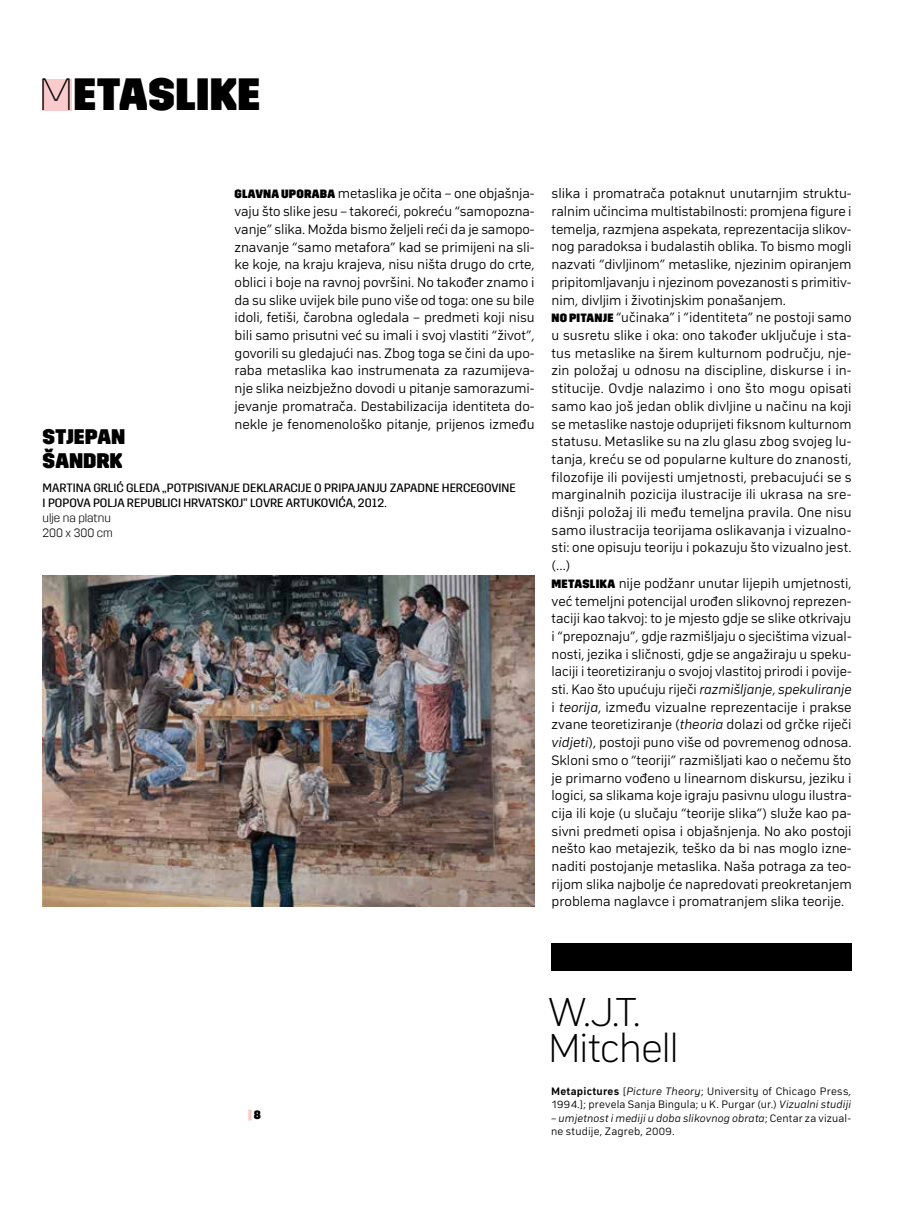
<style>
.page{position:relative;width:915px;height:1212px;background:#fff}
.page>*{position:absolute;margin:0;border:0;box-sizing:border-box;transform-origin:0 0}
.t1{font:700 45px "Trim Web Extra";letter-spacing:-.005em;color:#000}
.t2{font:200 42px/36px "Compasse";letter-spacing:-.03em;color:#000}
.t3{font:700 21px/24px "Trim Web Extra";color:#000}
.t4{font:300 14.25px/17.7px "Compasse";color:#000;text-align:justify}
.t5{font:12px/15px "Trim Web Regular";color:#000}
.t6{font:12px/15px "Trim Web Light";color:#000}
.t7{font:700 12px "Trim Web Extra";color:#facbcc;scale:1.2 1}
.t8{font:300 11.25px/13.5px "Compasse";letter-spacing:.015em;color:#000}
.s1{font-family:"Trim Web Thin";font-weight:400}
.s2{font-family:"Trim Web Extra";font-weight:700;font-size:12px}
.s3{font-style:italic}
.s4{color:#000}
.s5{font-weight:700}
</style>
<div class="page">
<img style="left:43px;top:576px;width:491px;height:330px">
<div style="left:43px;top:79px;width:29px;height:31px;background:#facbcc"></div>
<div style="left:551px;top:943px;width:299px;height:28px;background:#000"></div>
<h1 class="t1" style="left:38px;top:69px;width:224px"><span class="s1">M</span>ETASLIKE</h1>
<p class="t4" style="left:234px;top:185px;width:301px"><span class="s2">GLAVNA UPORABA</span> metaslika je očita – one objašnja&shy;vaju što slike jesu – takoreći, pokreću “samopozna&shy;vanje” slika. Možda bismo željeli reći da je samopo&shy;znavanje “samo metafora” kad se primijeni na sli&shy;ke koje, na kraju krajeva, nisu ništa drugo do crte, oblici i boje na ravnoj površini. No također znamo i da su slike uvijek bile puno više od toga: one su bile idoli, fetiši, čarobna ogledala – predmeti koji nisu bili samo prisutni već su imali i svoj vlastiti “život”, govorili su gledajući nas. Zbog toga se čini da upo&shy;raba metaslika kao instrumenata za razumijeva&shy;nje slika neizbježno dovodi u pitanje samorazumi&shy;jevanje promatrača. Destabilizacija identiteta do&shy;nekle je fenomenološko pitanje, prijenos između</p>
<p class="t4" style="left:551px;top:184px;width:301px;text-align:left">slika i promatrača potaknut unutarnjim struktu&shy;ralnim učincima multistabilnosti: promjena figure i temelja, razmjena aspekata, reprezentacija slikov&shy;nog paradoksa i budalastih oblika. To bismo mogli nazvati “divljinom” metaslike, njezinim opiranjem pripitomljavanju i njezinom povezanosti s primitiv&shy;nim, divljim i životinjskim ponašanjem.<br><span class="s2">NO PITANJE</span> “učinaka” i “identiteta” ne postoji samo u susretu slike i oka: ono također uključuje i sta&shy;tus metaslike na širem kulturnom području, nje&shy;zin položaj u odnosu na discipline, diskurse i in&shy;stitucije. Ovdje nalazimo i ono što mogu opisati samo kao još jedan oblik divljine u načinu na koji se metaslike nastoje oduprijeti fiksnom kulturnom statusu. Metaslike su na zlu glasu zbog svojeg lu&shy;tanja, kreću se od popularne kulture do znanosti, filozofije ili povijesti umjetnosti, prebacujući se s marginalnih pozicija ilustracije ili ukrasa na sre&shy;dišnji položaj ili među temeljna pravila. One nisu samo ilustracija teorijama oslikavanja i vizualno&shy;sti: one opisuju teoriju i pokazuju što vizualno jest. (...)<br><span class="s2">METASLIKA</span> nije podžanr unutar lijepih umjetnosti, već temeljni potencijal urođen slikovnoj reprezen&shy;taciji kao takvoj: to je mjesto gdje se slike otkrivaju i “prepoznaju”, gdje razmišljaju o sjecištima vizual&shy;nosti, jezika i sličnosti, gdje se angažiraju u speku&shy;laciji i teoretiziranju o svojoj vlastitoj prirodi i povije&shy;sti. Kao što upućuju riječi <span class="s3">razmišljanje</span>, <span class="s3">spekuliranje </span>i <span class="s3">teorija</span>, između vizualne reprezentacije i prakse zvane teoretiziranje (<span class="s3">theoria</span> dolazi od grčke riječi <span class="s3">vidjeti</span>), postoji puno više od povremenog odnosa.<br>Skloni smo o “teoriji” razmišljati kao o nečemu što je primarno vođeno u linearnom diskursu, jeziku i logici, sa slikama koje igraju pasivnu ulogu ilustra&shy;cija ili koje (u slučaju “teorije slika”) služe kao pa&shy;sivni predmeti opisa i objašnjenja. No ako postoji nešto kao metajezik, teško da bi nas moglo izne&shy;naditi postojanje metaslika. Naša potraga za teo&shy;rijom slika najbolje će napredovati preokretanjem problema naglavce i promatranjem slika teorije.</p>
<h3 class="t3" style="left:43px;top:425px;width:84px">STJEPAN<br>ŠANDRK</h3>
<p class="t5" style="left:43px;top:480px;width:474px">MARTINA GRLIĆ GLEDA „POTPISIVANJE DEKLARACIJE O PRIPAJANJU ZAPADNE HERCEGOVINE<br>I POPOVA POLJA REPUBLICI HRVATSKOJ” LOVRE ARTUKOVIĆA, 2012.</p>
<p class="t6" style="left:43px;top:510px;width:72px">ulje na platnu<br>200 x 300 cm</p>
<p class="t7" style="left:247px;top:1108px;width:12px">|<span class="s4">8</span></p>
<h2 class="t2" style="left:548px;top:993px;width:132px">W.J.T.<br>Mitchell</h2>
<p class="t8" style="left:551px;top:1084px;width:301px"><span class="s5">Metapictures</span> [<span class="s3">Picture Theory</span>; University of Chicago Press,<br>1994.]; prevela Sanja Bingula; u K. Purgar (ur.) <span class="s3">Vizualni studiji</span></p>
<p class="t8" style="left:551px;top:1111px;width:299px"><span class="s3">– umjetnost i mediji u doba slikovnog obrata</span>; Centar za vizual-- ne studije, Zagreb, 2009.</p>
</div>
